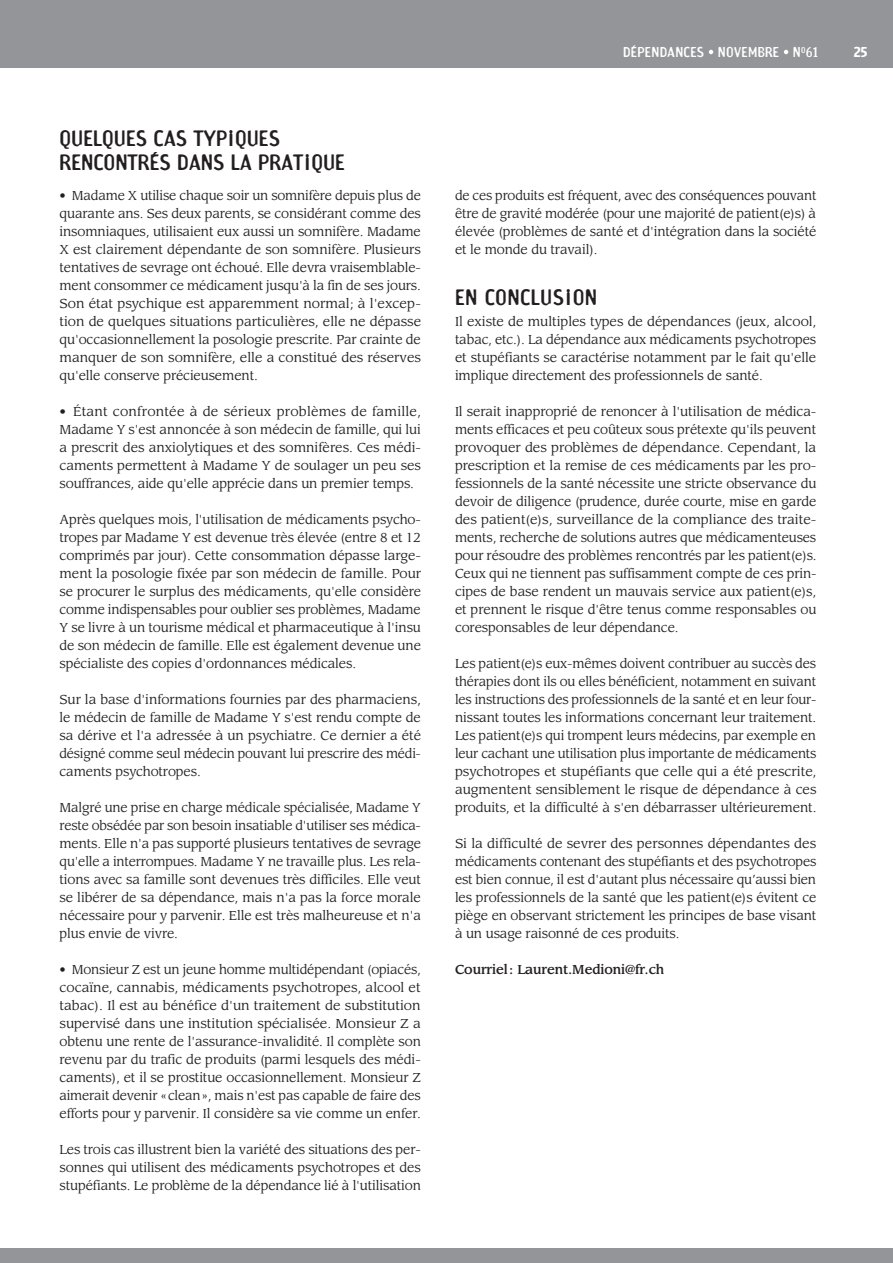
<style>
.page{position:relative;width:893px;height:1263px;background:#fff}
.page>*{position:absolute;margin:0;border:0;box-sizing:border-box;transform-origin:0 0}
.sous-titre_2_lignes{font:21px/24px "Amoebia Sans";color:#231f20}
.sous_titre_1_ligne{font:21px "Amoebia Sans";letter-spacing:.02em;color:#231f20}
.t1{font:13.5px "Amoebia Sans";letter-spacing:.02em;color:#fff}
.t2{font:700 13.5px "Amoebia";color:#fff}
.texte_courant{font:12.75px/18px "Leawood";letter-spacing:-.01em;color:#231f20;text-align:justify}
.texte_courant-2{font:500 12.75px "Leawood";letter-spacing:-.01em;color:#231f20}
</style>
<div class="page">
<div style="left:0;top:0;width:893px;height:68px;background:#939598"></div>
<div style="left:0;top:1249px;width:893px;height:14px;background:#939598"></div>
<svg style="left:709px;top:50px;width:4px;height:4px"></svg>
<svg style="left:784px;top:50px;width:4px;height:4px"></svg>
<p class="sous-titre_2_lignes" style="left:60px;top:126px;width:287px">QUELQUES CAS TYPIQUES<br>RENCONTRÉS DANS LA PRATIQUE</p>
<p class="texte_courant" style="left:60px;top:186px;width:363px">• Madame X utilise chaque soir un somnifère depuis plus de quarante ans. Ses deux parents, se considérant comme des insomniaques, utilisaient eux aussi un somnifère. Madame X est clairement dépendante de son somnifère. Plusieurs tentatives de sevrage ont échoué. Elle devra vraisemblable&shy;ment consommer ce médicament jusqu'à la fin de ses jours.<br>Son état psychique est apparemment normal; à l'excep&shy;tion de quelques situations particulières, elle ne dépasse qu'occasionnellement la posologie prescrite. Par crainte de manquer de son somnifère, elle a constitué des réserves qu'elle conserve précieusement.</p>
<p class="texte_courant" style="left:60px;top:402px;width:363px">• Étant confrontée à de sérieux problèmes de famille, Madame Y s'est annoncée à son médecin de famille, qui lui a prescrit des anxiolytiques et des somnifères. Ces médi&shy;caments permettent à Madame Y de soulager un peu ses souffrances, aide qu'elle apprécie dans un premier temps.</p>
<p class="texte_courant" style="left:60px;top:510px;width:363px">Après quelques mois, l'utilisation de médicaments psycho&shy;tropes par Madame Y est devenue très élevée (entre 8 et 12 comprimés par jour). Cette consommation dépasse large&shy;ment la posologie fixée par son médecin de famille. Pour se procurer le surplus des médicaments, qu'elle considère comme indispensables pour oublier ses problèmes, Madame Y se livre à un tourisme médical et pharmaceutique à l'insu de son médecin de famille. Elle est également devenue une spécialiste des copies d'ordonnances médicales.</p>
<p class="texte_courant" style="left:60px;top:690px;width:363px">Sur la base d'informations fournies par des pharmaciens, le médecin de famille de Madame Y s'est rendu compte de sa dérive et l'a adressée à un psychiatre. Ce dernier a été désigné comme seul médecin pouvant lui prescrire des médi&shy;caments psychotropes.</p>
<p class="texte_courant" style="left:60px;top:798px;width:363px">Malgré une prise en charge médicale spécialisée, Madame Y reste obsédée par son besoin insatiable d'utiliser ses médica&shy;ments. Elle n'a pas supporté plusieurs tentatives de sevrage qu'elle a interrompues. Madame Y ne travaille plus. Les rela&shy;tions avec sa famille sont devenues très difficiles. Elle veut se libérer de sa dépendance, mais n'a pas la force morale nécessaire pour y parvenir. Elle est très malheureuse et n'a plus envie de vivre.</p>
<p class="texte_courant" style="left:60px;top:960px;width:363px">• Monsieur Z est un jeune homme multidépendant (opiacés, cocaïne, cannabis, médicaments psychotropes, alcool et tabac). Il est au bénéfice d'un traitement de substitution supervisé dans une institution spécialisée. Monsieur Z a obtenu une rente de l'assurance-invalidité. Il complète son revenu par du trafic de produits (parmi lesquels des médi&shy;caments), et il se prostitue occasionnellement. Monsieur Z aimerait devenir «clean», mais n'est pas capable de faire des efforts pour y parvenir. Il considère sa vie comme un enfer.</p>
<p class="texte_courant" style="left:60px;top:1140px;width:363px">Les trois cas illustrent bien la variété des situations des per&shy;sonnes qui utilisent des médicaments psychotropes et des stupéfiants. Le problème de la dépendance lié à l'utilisation</p>
<p class="t1" style="left:623px;top:44px;width:197px">DÉPENDANCES NOVEMBRE N<sup>O</sup>61</p>
<p class="t2" style="left:854px;top:45px;width:15px">25</p>
<p class="texte_courant" style="left:455px;top:186px;width:363px">de ces produits est fréquent, avec des conséquences pouvant être de gravité modérée (pour une majorité de patient(e)s) à élevée (problèmes de santé et d'intégration dans la société et le monde du travail).</p>
<p class="sous_titre_1_ligne" style="left:455px;top:285px;width:144px">EN CONCLUSION</p>
<p class="texte_courant" style="left:455px;top:312px;width:363px">Il existe de multiples types de dépendances (jeux, alcool, tabac, etc.). La dépendance aux médicaments psychotropes et stupéfiants se caractérise notamment par le fait qu'elle implique directement des professionnels de santé.</p>
<p class="texte_courant" style="left:455px;top:402px;width:363px">Il serait inapproprié de renoncer à l'utilisation de médica&shy;ments efficaces et peu coûteux sous prétexte qu'ils peuvent provoquer des problèmes de dépendance. Cependant, la prescription et la remise de ces médicaments par les pro&shy;fessionnels de la santé nécessite une stricte observance du devoir de diligence (prudence, durée courte, mise en garde des patient(e)s, surveillance de la compliance des traite&shy;ments, recherche de solutions autres que médicamenteuses pour résoudre des problèmes rencontrés par les patient(e)s.<br>Ceux qui ne tiennent pas suffisamment compte de ces prin&shy;cipes de base rendent un mauvais service aux patient(e)s, et prennent le risque d'être tenus comme responsables ou coresponsables de leur dépendance.</p>
<p class="texte_courant" style="left:455px;top:654px;width:363px">Les patient(e)s eux-mêmes doivent contribuer au succès des thérapies dont ils ou elles bénéficient, notamment en suivant les instructions des professionnels de la santé et en leur four&shy;nissant toutes les informations concernant leur traitement.<br>Les patient(e)s qui trompent leurs médecins, par exemple en leur cachant une utilisation plus importante de médicaments psychotropes et stupéfiants que celle qui a été prescrite, augmentent sensiblement le risque de dépendance à ces produits, et la difficulté à s'en débarrasser ultérieurement.</p>
<p class="texte_courant" style="left:455px;top:834px;width:363px">Si la difficulté de sevrer des personnes dépendantes des médicaments contenant des stupéfiants et des psychotropes est bien connue, il est d'autant plus nécessaire qu’aussi bien les professionnels de la santé que les patient(e)s évitent ce piège en observant strictement les principes de base visant à un usage raisonné de ces produits.</p>
<p class="texte_courant-2" style="left:455px;top:961px;width:211px">Courriel: Laurent.Medioni@fr.ch</p>
</div>
